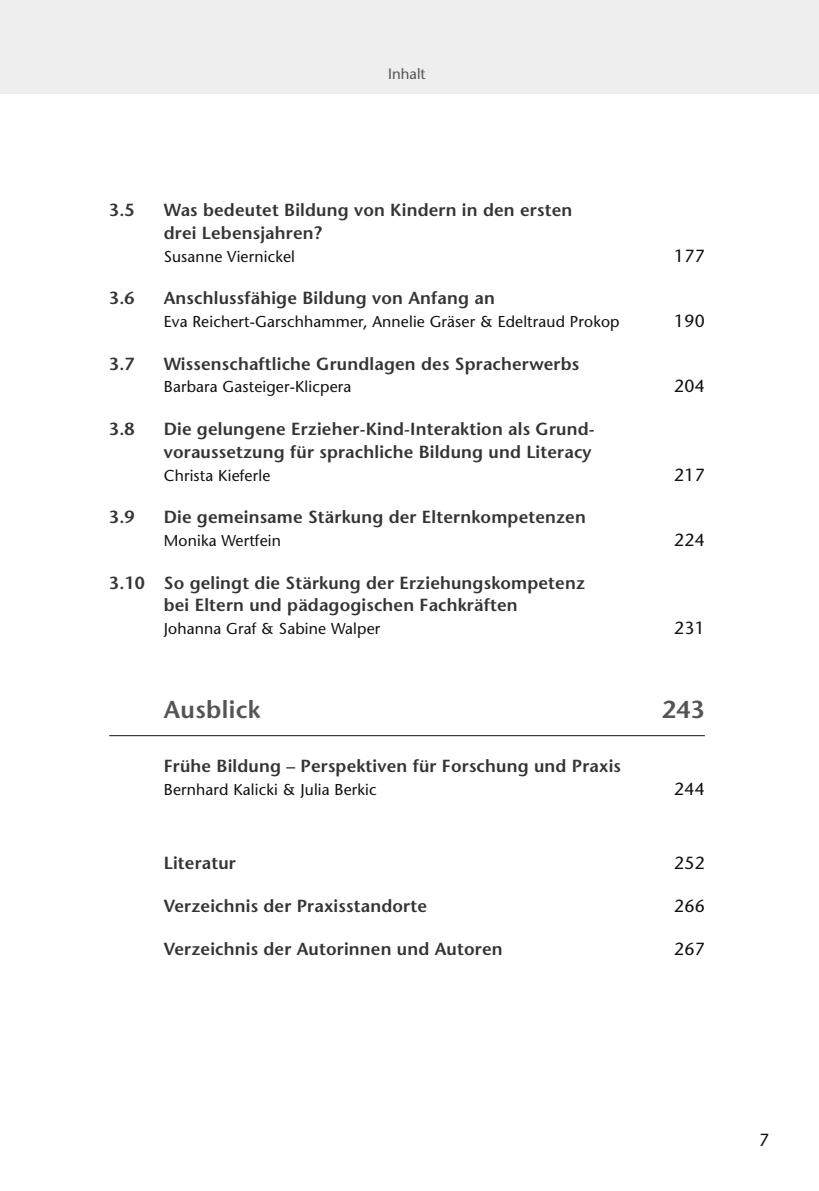
<style>
.page{position:relative;width:819px;height:1191px;background:#fff}
.page>*{position:absolute;margin:0;border:0;box-sizing:border-box;transform-origin:0 0}
._64_2_Inhalt_U1_11mm{font:600 24.5px "Stone Sans Std";letter-spacing:.015em;color:#545453}
._65_2_Inhalt_U2_4mm{font:600 17.5px/22.8px "Stone Sans Std";letter-spacing:.01em;color:#343433}
._65_4_Inhalt_U2_Vorw{font:600 17.5px "Stone Sans Std";letter-spacing:.01em;color:#343433}
._66_autor{font:500 17.5px "Stone Sans Std";letter-spacing:.01em;color:#101111}
._65_3_Inhalt_U2_10_5{font:600 17.5px "Stone Sans Std";letter-spacing:.01em;color:#343433}
._65_4_Inhalt_U2_Vorw-2{font:500 17.5px "Stone Sans Std";letter-spacing:.01em;color:#101111}
._65_3_Inhalt_U2_10_5-2{font:500 17.5px "Stone Sans Std";color:#101111}
._81_Pagina{font:500 17.5px "Stone Sans Std";color:#101111}
._66_autor-2{font:500 15.75px "Stone Sans Std";letter-spacing:.01em;color:#101111}
._82_Kolumne{font:500 14.88px "Stone Sans Std";color:#545453}
</style>
<div class="page">
<div style="left:0;top:0;width:819px;height:93px;background:#eee"></div>
<hr style="left:109px;top:735px;width:595px;height:1px;background:#101111">
<p class="_82_Kolumne" style="left:388px;top:65px;width:39px">Inhalt</p>
<p class="_65_2_Inhalt_U2_4mm" style="left:109px;top:199px;width:27px">3.5</p>
<p class="_65_2_Inhalt_U2_4mm" style="left:164px;top:199px;width:410px">Was bedeutet Bildung von Kindern in den ersten drei Lebensjahren?</p>
<p class="_66_autor-2" style="left:164px;top:247px;width:133px">Susanne Viernickel</p>
<p class="_66_autor" style="left:674px;top:245px;width:32px">177</p>
<p class="_65_2_Inhalt_U2_4mm" style="left:109px;top:287px;width:27px">3.6</p>
<p class="_65_2_Inhalt_U2_4mm" style="left:164px;top:287px;width:332px">Anschlussfähige Bildung von Anfang an</p>
<p class="_66_autor-2" style="left:164px;top:312px;width:457px">Eva Reichert-Garschhammer, Annelie Gräser &amp; Edeltraud Prokop</p>
<p class="_66_autor" style="left:674px;top:310px;width:32px">190</p>
<p class="_65_2_Inhalt_U2_4mm" style="left:109px;top:352px;width:27px">3.7</p>
<p class="_65_2_Inhalt_U2_4mm" style="left:164px;top:352px;width:417px">Wissenschaftliche Grundlagen des Spracherwerbs</p>
<p class="_66_autor-2" style="left:164px;top:377px;width:189px">Barbara Gasteiger-Klicpera</p>
<p class="_66_autor" style="left:674px;top:376px;width:32px">204</p>
<p class="_65_2_Inhalt_U2_4mm" style="left:109px;top:417px;width:27px">3.8</p>
<p class="_65_2_Inhalt_U2_4mm" style="left:164px;top:417px;width:431px">Die gelungene Erzieher-Kind-Interaktion als Grund&shy;voraussetzung für sprachliche Bildung und Literacy</p>
<p class="_66_autor-2" style="left:164px;top:466px;width:108px">Christa Kieferle</p>
<p class="_66_autor" style="left:674px;top:464px;width:32px">217</p>
<p class="_65_2_Inhalt_U2_4mm" style="left:109px;top:506px;width:27px">3.9</p>
<p class="_65_2_Inhalt_U2_4mm" style="left:164px;top:506px;width:423px">Die gemeinsame Stärkung der Elternkompetenzen</p>
<p class="_66_autor-2" style="left:164px;top:531px;width:119px">Monika Wertfein</p>
<p class="_66_autor" style="left:674px;top:529px;width:32px">224</p>
<p class="_65_2_Inhalt_U2_4mm" style="left:164px;top:571px;width:422px;text-indent:-55px">3.10 So gelingt die Stärkung der Erziehungskompetenz bei Eltern und pädagogischen Fachkräften</p>
<p class="_66_autor-2" style="left:164px;top:619px;width:218px">Johanna Graf &amp; Sabine Walper</p>
<p class="_66_autor" style="left:674px;top:617px;width:32px">231</p>
<p class="_64_2_Inhalt_U1_11mm" style="left:164px;top:695px;width:98px">Ausblick</p>
<p class="_64_2_Inhalt_U1_11mm" style="left:661px;top:695px;width:44px">243</p>
<p class="_65_2_Inhalt_U2_4mm" style="left:164px;top:754px;width:458px">Frühe Bildung – Perspektiven für Forschung und Praxis</p>
<p class="_66_autor-2" style="left:164px;top:779px;width:214px">Bernhard Kalicki &amp; Julia Berkic</p>
<p class="_66_autor" style="left:674px;top:778px;width:32px">244</p>
<p class="_65_3_Inhalt_U2_10_5" style="left:164px;top:853px;width:74px">Literatur</p>
<p class="_65_3_Inhalt_U2_10_5-2" style="left:674px;top:853px;width:32px">252</p>
<p class="_65_4_Inhalt_U2_Vorw" style="left:164px;top:895px;width:265px">Verzeichnis der Praxisstandorte</p>
<p class="_65_4_Inhalt_U2_Vorw-2" style="left:674px;top:895px;width:32px">266</p>
<p class="_65_4_Inhalt_U2_Vorw" style="left:164px;top:938px;width:340px">Verzeichnis der Autorinnen und Autoren</p>
<p class="_65_4_Inhalt_U2_Vorw-2" style="left:674px;top:938px;width:32px">267</p>
<p class="_81_Pagina" style="left:759px;top:1129px;width:12px">7</p>
</div>
